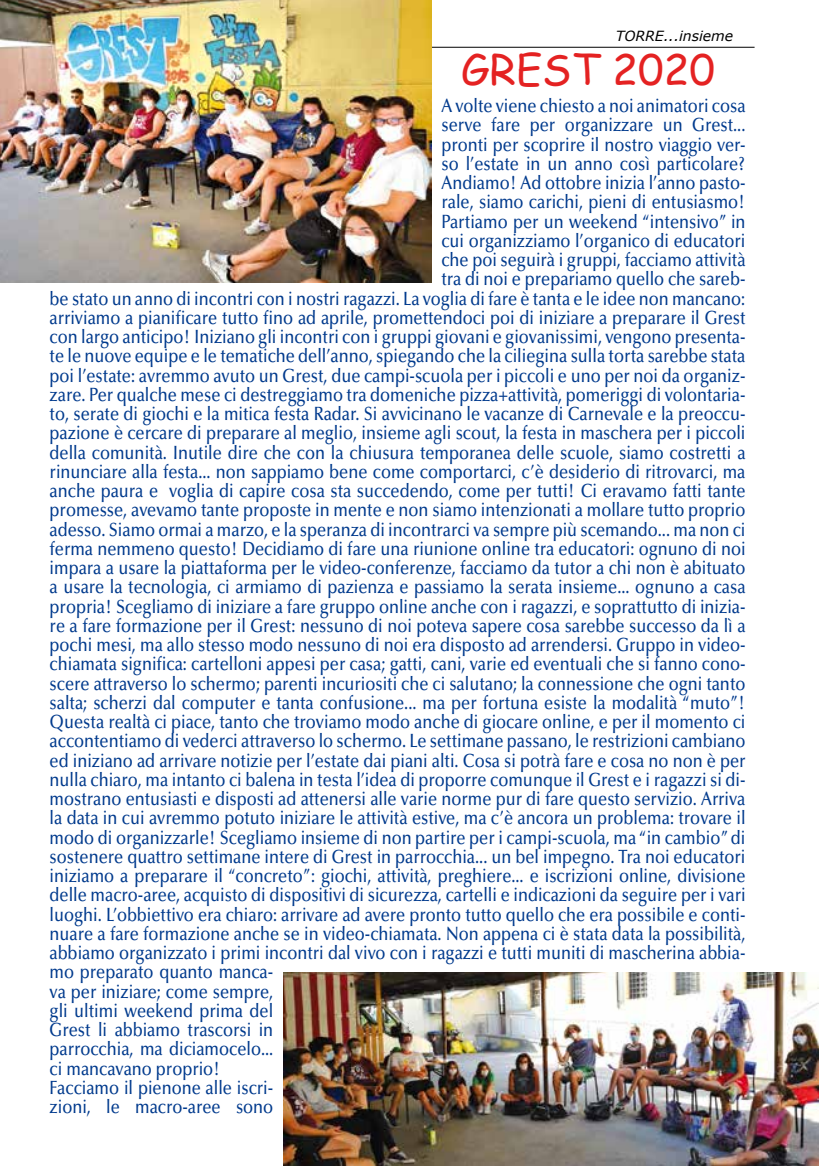
<style>
.page{position:relative;width:819px;height:1166px;background:#fff}
.page>*{position:absolute;margin:0;border:0;box-sizing:border-box;transform-origin:0 0}
.t1{font:42px "Comic Sans MS";color:#e42222}
.t2{font:500 19.25px "Optima LT Std";color:#003a8d;scale:.85 1}
.t3{font:italic 14px "Verdana";color:#000}
</style>
<div class="page">
<hr style="left:60px;top:47px;width:694px;height:1px;background:#000">
<img style="left:283px;top:972px;width:535px;height:194px">
<img style="left:0;top:0;width:431px;height:282px">
<p class="t3" style="left:615px;top:27px;width:119px">TORRE...insieme</p>
<h1 class="t1" style="left:461px;top:39px;width:255px">GREST 2020</h1>
<p class="t2" style="left:441px;top:95px;width:359px">A volte viene chiesto a noi animatori cosa</p>
<p class="t2" style="left:441px;top:114px;width:359px">serve fare per organizzare un Grest...</p>
<p class="t2" style="left:441px;top:133px;width:359px">pronti per scoprire il nostro viaggio ver-</p>
<p class="t2" style="left:441px;top:153px;width:359px">so l’estate in un anno così particolare?</p>
<p class="t2" style="left:441px;top:172px;width:359px">Andiamo! Ad ottobre inizia l’anno pasto-</p>
<p class="t2" style="left:441px;top:191px;width:359px">rale, siamo carichi, pieni di entusiasmo!</p>
<p class="t2" style="left:441px;top:210px;width:359px">Partiamo per un weekend “intensivo” in</p>
<p class="t2" style="left:441px;top:230px;width:359px">cui organizziamo l’organico di educatori</p>
<p class="t2" style="left:441px;top:249px;width:359px">che poi seguirà i gruppi, facciamo attività</p>
<p class="t2" style="left:441px;top:268px;width:359px">tra di noi e prepariamo quello che sareb-</p>
<p class="t2" style="left:50px;top:287px;width:820px">be stato un anno di incontri con i nostri ragazzi. La voglia di fare è tanta e le idee non mancano:</p>
<p class="t2" style="left:50px;top:307px;width:820px">arriviamo a pianificare tutto fino ad aprile, promettendoci poi di iniziare a preparare il Grest</p>
<p class="t2" style="left:50px;top:326px;width:820px">con largo anticipo! Iniziano gli incontri con i gruppi giovani e giovanissimi, vengono presenta-</p>
<p class="t2" style="left:50px;top:345px;width:820px">te le nuove equipe e le tematiche dell’anno, spiegando che la ciliegina sulla torta sarebbe stata</p>
<p class="t2" style="left:50px;top:364px;width:820px">poi l’estate: avremmo avuto un Grest, due campi-scuola per i piccoli e uno per noi da organiz-</p>
<p class="t2" style="left:50px;top:384px;width:820px">zare. Per qualche mese ci destreggiamo tra domeniche pizza+attività, pomeriggi di volontaria-</p>
<p class="t2" style="left:50px;top:403px;width:820px">to, serate di giochi e la mitica festa Radar. Si avvicinano le vacanze di Carnevale e la preoccu-</p>
<p class="t2" style="left:50px;top:422px;width:820px">pazione è cercare di preparare al meglio, insieme agli scout, la festa in maschera per i piccoli</p>
<p class="t2" style="left:50px;top:441px;width:820px">della comunità. Inutile dire che con la chiusura temporanea delle scuole, siamo costretti a</p>
<p class="t2" style="left:50px;top:461px;width:820px">rinunciare alla festa... non sappiamo bene come comportarci, c’è desiderio di ritrovarci, ma</p>
<p class="t2" style="left:50px;top:480px;width:820px">anche paura e voglia di capire cosa sta succedendo, come per tutti! Ci eravamo fatti tante</p>
<p class="t2" style="left:50px;top:499px;width:820px">promesse, avevamo tante proposte in mente e non siamo intenzionati a mollare tutto proprio</p>
<p class="t2" style="left:50px;top:518px;width:820px">adesso. Siamo ormai a marzo, e la speranza di incontrarci va sempre più scemando... ma non ci</p>
<p class="t2" style="left:50px;top:538px;width:820px">ferma nemmeno questo! Decidiamo di fare una riunione online tra educatori: ognuno di noi</p>
<p class="t2" style="left:50px;top:557px;width:820px">impara a usare la piattaforma per le video-conferenze, facciamo da tutor a chi non è abituato</p>
<p class="t2" style="left:50px;top:576px;width:820px">a usare la tecnologia, ci armiamo di pazienza e passiamo la serata insieme... ognuno a casa</p>
<p class="t2" style="left:50px;top:595px;width:820px">propria! Scegliamo di iniziare a fare gruppo online anche con i ragazzi, e soprattutto di inizia-</p>
<p class="t2" style="left:50px;top:615px;width:820px">re a fare formazione per il Grest: nessuno di noi poteva sapere cosa sarebbe successo da lì a</p>
<p class="t2" style="left:50px;top:634px;width:820px">pochi mesi, ma allo stesso modo nessuno di noi era disposto ad arrendersi. Gruppo in video-</p>
<p class="t2" style="left:50px;top:653px;width:820px">chiamata significa: cartelloni appesi per casa; gatti, cani, varie ed eventuali che si fanno cono-</p>
<p class="t2" style="left:50px;top:672px;width:820px">scere attraverso lo schermo; parenti incuriositi che ci salutano; la connessione che ogni tanto</p>
<p class="t2" style="left:50px;top:692px;width:820px">salta; scherzi dal computer e tanta confusione... ma per fortuna esiste la modalità “muto”!</p>
<p class="t2" style="left:50px;top:711px;width:820px">Questa realtà ci piace, tanto che troviamo modo anche di giocare online, e per il momento ci</p>
<p class="t2" style="left:50px;top:730px;width:820px">accontentiamo di vederci attraverso lo schermo. Le settimane passano, le restrizioni cambiano</p>
<p class="t2" style="left:50px;top:749px;width:820px">ed iniziano ad arrivare notizie per l’estate dai piani alti. Cosa si potrà fare e cosa no non è per</p>
<p class="t2" style="left:50px;top:769px;width:820px">nulla chiaro, ma intanto ci balena in testa l’idea di proporre comunque il Grest e i ragazzi si di-</p>
<p class="t2" style="left:50px;top:788px;width:820px">mostrano entusiasti e disposti ad attenersi alle varie norme pur di fare questo servizio. Arriva</p>
<p class="t2" style="left:50px;top:807px;width:820px">la data in cui avremmo potuto iniziare le attività estive, ma c’è ancora un problema: trovare il</p>
<p class="t2" style="left:50px;top:826px;width:820px">modo di organizzarle! Scegliamo insieme di non partire per i campi-scuola, ma “in cambio” di</p>
<p class="t2" style="left:50px;top:846px;width:820px">sostenere quattro settimane intere di Grest in parrocchia... un bel impegno. Tra noi educatori</p>
<p class="t2" style="left:50px;top:865px;width:820px">iniziamo a preparare il “concreto”: giochi, attività, preghiere... e iscrizioni online, divisione</p>
<p class="t2" style="left:50px;top:884px;width:820px">delle macro-aree, acquisto di dispositivi di sicurezza, cartelli e indicazioni da seguire per i vari</p>
<p class="t2" style="left:50px;top:903px;width:820px">luoghi. L’obbiettivo era chiaro: arrivare ad avere pronto tutto quello che era possibile e conti-</p>
<p class="t2" style="left:50px;top:923px;width:820px">nuare a fare formazione anche se in video-chiamata. Non appena ci è stata data la possibilità,</p>
<p class="t2" style="left:50px;top:942px;width:820px">abbiamo organizzato i primi incontri dal vivo con i ragazzi e tutti muniti di mascherina abbia-</p>
<p class="t2" style="left:50px;top:961px;width:264px">mo preparato quanto manca-</p>
<p class="t2" style="left:50px;top:980px;width:264px">va per iniziare; come sempre,</p>
<p class="t2" style="left:50px;top:1000px;width:264px">gli ultimi weekend prima del</p>
<p class="t2" style="left:50px;top:1019px;width:264px">Grest li abbiamo trascorsi in</p>
<p class="t2" style="left:50px;top:1038px;width:264px">parrocchia, ma diciamocelo...</p>
<p class="t2" style="left:50px;top:1057px;width:202px">ci mancavano proprio!</p>
<p class="t2" style="left:50px;top:1077px;width:264px">Facciamo il pienone alle iscri-</p>
<p class="t2" style="left:50px;top:1096px;width:264px">zioni, le macro-aree sono</p>
</div>
